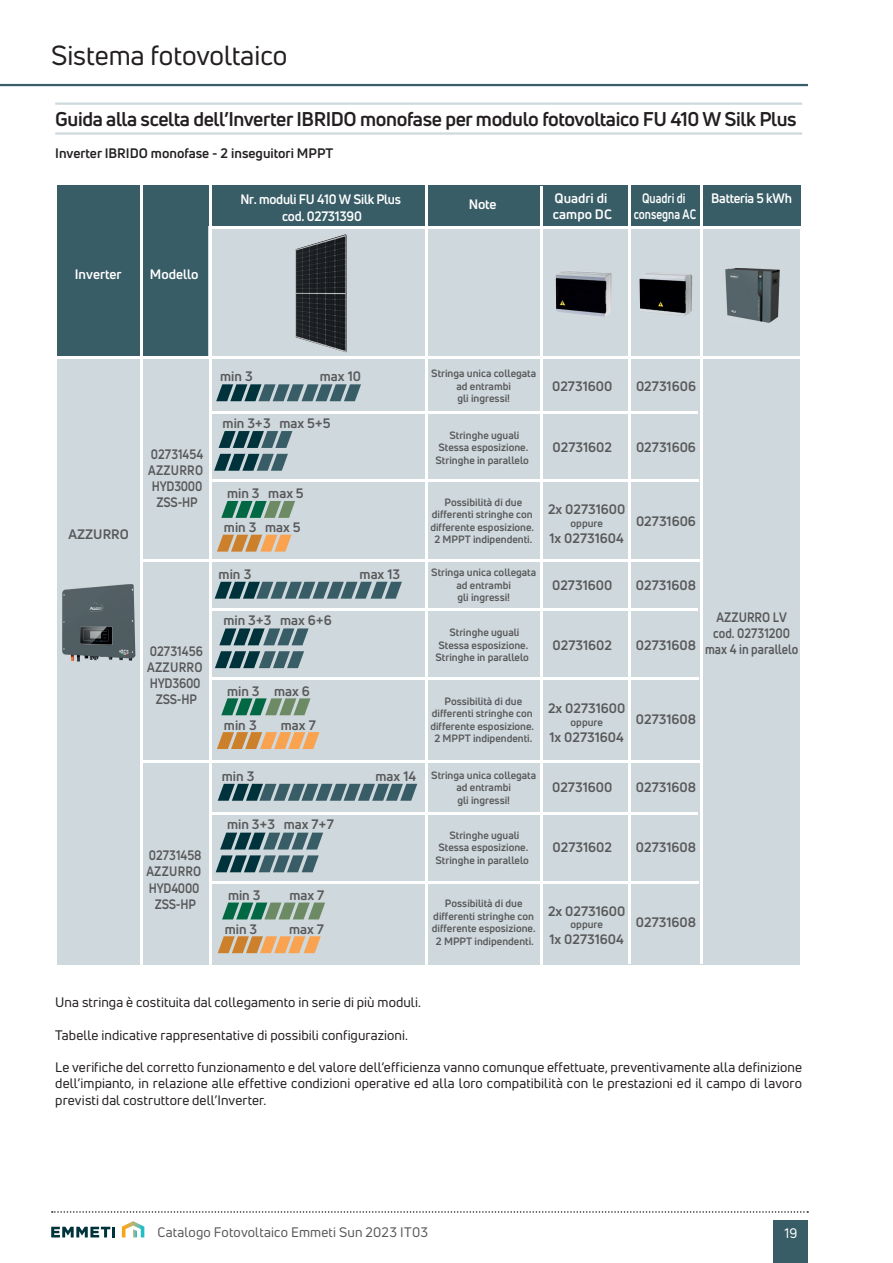
<style>
.page{position:relative;width:893px;height:1263px;background:#fff}
.page>*{position:absolute;margin:0;border:0;box-sizing:border-box;transform-origin:0 0}
.Famiglia2F{font:27px "Uni Neue";color:#231f20}
.IntestazioneP{font:700 19.5px "Uni Neue";letter-spacing:-.02em;color:#231f20}
.DescrizioneP{font:13.5px/16.2px "Uni Neue";letter-spacing:.005em;color:#231f20;text-align:justify}
.Descrizione1P{font:700 13.5px "Uni Neue";color:#231f20}
.VersioneCataListinoS{font:13.5px "Uni Neue";letter-spacing:.01em;color:#57585a}
.VersioneCataListinoS-2{font:13.5px "Uni Neue";color:#fff}
.t1{font:700 13.35px "Uni Neue";color:#57585a}
.t2{font:700 13.35px/16px "Uni Neue";color:#57585a;text-align:center;scale:.89 1}
.t3{font:700 13.35px/16px "Uni Neue";letter-spacing:-.02em;color:#fff;text-align:center;scale:.95 1}
.t4{font:700 13.35px "Uni Neue";color:#fff}
.t5{font:700 13.35px/16px "Uni Neue";color:#57585a;text-align:center;scale:.9 1}
.t6{font:700 13.35px/16px "Uni Neue";color:#fff;text-align:center;scale:.82 1}
.t7{font:700 13.35px "Uni Neue";letter-spacing:-.02em;color:#fff;scale:.96 1}
.t8{font:700 10.5px/12.5px "Uni Neue";color:#57585a;text-align:center}
</style>
<div class="page">
<hr style="left:0;top:84px;width:808px;height:2px;background:#385d67">
<svg style="left:122px;top:1221px;width:22px;height:16px"></svg>
<svg style="left:51px;top:1227px;width:64px;height:10px"></svg>
<div style="left:774px;top:1220px;width:34px;height:43px;background:#385d67"></div>
<svg style="left:52px;top:1211px;width:756px;height:2px"></svg>
<hr style="left:55px;top:102px;width:747px;height:3px;background:#cfd8dc">
<hr style="left:55px;top:132px;width:747px;height:3px;background:#cfd8dc">
<div style="left:58px;top:185px;width:742px;height:43px;background:#385d67"></div>
<div style="left:58px;top:226px;width:742px;height:739px;background:#cfd8dc"></div>
<div style="left:58px;top:185px;width:150px;height:172px;background:#385d67"></div>
<hr style="left:140px;top:184px;width:2px;height:782px;background:#fff">
<hr style="left:628px;top:184px;width:2px;height:779px;background:#fff">
<hr style="left:700px;top:184px;width:2px;height:779px;background:#fff">
<hr style="left:540px;top:186px;width:2px;height:779px;background:#fff">
<hr style="left:425px;top:184px;width:2px;height:786px;background:#fff">
<hr style="left:210px;top:226px;width:591px;height:3px;background:#fff">
<hr style="left:209px;top:185px;width:2px;height:782px;background:#fff">
<hr style="left:56px;top:356px;width:748px;height:3px;background:#fff">
<hr style="left:142px;top:559px;width:559px;height:3px;background:#fff">
<hr style="left:142px;top:760px;width:558px;height:3px;background:#fff">
<hr style="left:212px;top:411px;width:486px;height:2px;background:#fff">
<hr style="left:212px;top:480px;width:487px;height:2px;background:#fff">
<svg style="left:216px;top:384px;width:145px;height:17px"></svg>
<svg style="left:219px;top:431px;width:73px;height:17px"></svg>
<svg style="left:214px;top:454px;width:74px;height:17px"></svg>
<img style="left:62px;top:584px;width:74px;height:78px">
<svg style="left:221px;top:501px;width:74px;height:17px"></svg>
<svg style="left:217px;top:535px;width:74px;height:17px"></svg>
<hr style="left:212px;top:608px;width:486px;height:2px;background:#fff">
<hr style="left:212px;top:677px;width:487px;height:2px;background:#fff">
<svg style="left:215px;top:582px;width:187px;height:17px"></svg>
<svg style="left:218px;top:784px;width:199px;height:17px"></svg>
<svg style="left:219px;top:628px;width:90px;height:17px"></svg>
<svg style="left:215px;top:651px;width:89px;height:17px"></svg>
<svg style="left:221px;top:698px;width:90px;height:17px"></svg>
<svg style="left:217px;top:732px;width:102px;height:17px"></svg>
<hr style="left:212px;top:812px;width:486px;height:3px;background:#fff">
<hr style="left:212px;top:881px;width:487px;height:2px;background:#fff">
<svg style="left:220px;top:833px;width:103px;height:16px"></svg>
<svg style="left:216px;top:855px;width:103px;height:17px"></svg>
<svg style="left:222px;top:902px;width:103px;height:17px"></svg>
<svg style="left:218px;top:936px;width:103px;height:17px"></svg>
<img style="left:296px;top:234px;width:51px;height:118px">
<img style="left:725px;top:268px;width:55px;height:55px">
<img style="left:556px;top:271px;width:56px;height:46px">
<img style="left:640px;top:273px;width:53px;height:43px">
<p class="Famiglia2F" style="left:51px;top:38px;width:238px">Sistema fotovoltaico</p>
<p class="IntestazioneP" style="left:55px;top:107px;width:743px">Guida alla scelta dell’Inverter IBRIDO monofase per modulo fotovoltaico FU 410 W Silk Plus</p>
<p class="Descrizione1P" style="left:55px;top:145px;width:280px">Inverter IBRIDO monofase - 2 inseguitori MPPT</p>
<p class="t4" style="left:469px;top:196px;width:29px">Note</p>
<p class="t6" style="left:634px;top:190px;width:78px">Quadri di consegna AC</p>
<p class="t4" style="left:555px;top:189px;width:54px">Quadri di</p>
<p class="t7" style="left:711px;top:189px;width:85px">Batteria 5 kWh</p>
<p class="t4" style="left:553px;top:205px;width:60px">campo DC</p>
<p class="t3" style="left:241px;top:191px;width:170px">Nr. moduli FU 410 W Silk Plus cod. 02731390</p>
<p class="t4" style="left:75px;top:266px;width:48px">Inverter</p>
<p class="t4" style="left:150px;top:266px;width:50px">Modello</p>
<p class="t1" style="left:68px;top:526px;width:62px">AZZURRO</p>
<p class="t2" style="left:148px;top:446px;width:63px">02731454<br>AZZURRO<br>HYD3000<br>ZSS-HP</p>
<p class="t5" style="left:147px;top:643px;width:63px">02731456<br>AZZURRO<br>HYD3600<br>ZSS-HP</p>
<p class="t2" style="left:146px;top:847px;width:64px">02731458<br>AZZURRO<br>HYD4000<br>ZSS-HP</p>
<p class="t1" style="left:220px;top:368px;width:34px">min 3</p>
<p class="t1" style="left:320px;top:368px;width:43px">max 10</p>
<p class="t1" style="left:223px;top:415px;width:110px">min 3+3 max 5+5</p>
<p class="t1" style="left:227px;top:485px;width:78px">min 3 max 5</p>
<p class="t1" style="left:224px;top:519px;width:78px">min 3 max 5</p>
<p class="t1" style="left:219px;top:565px;width:34px">min 3</p>
<p class="t1" style="left:360px;top:565px;width:42px">max 13</p>
<p class="t1" style="left:223px;top:612px;width:110px">min 3+3 max 6+6</p>
<p class="t1" style="left:227px;top:682px;width:84px">min 3 max 6</p>
<p class="t1" style="left:224px;top:717px;width:34px">min 3</p>
<p class="t1" style="left:281px;top:717px;width:37px">max 7</p>
<p class="t1" style="left:222px;top:767px;width:34px">min 3</p>
<p class="t1" style="left:375px;top:767px;width:42px">max 14</p>
<p class="t1" style="left:227px;top:816px;width:108px">min 3+3 max 7+7</p>
<p class="t1" style="left:228px;top:887px;width:34px">min 3</p>
<p class="t1" style="left:289px;top:887px;width:36px">max 7</p>
<p class="t1" style="left:225px;top:921px;width:34px">min 3</p>
<p class="t1" style="left:289px;top:921px;width:36px">max 7</p>
<p class="t8" style="left:431px;top:367px;width:106px">Stringa unica collegata ad entrambi<br>gli ingressi!</p>
<p class="t8" style="left:435px;top:429px;width:95px">Stringhe uguali<br>Stessa esposizione.<br>Stringhe in parallelo</p>
<p class="t8" style="left:430px;top:496px;width:105px">Possibilità di due differenti stringhe con differente esposizione.<br>2 MPPT indipendenti.</p>
<p class="t8" style="left:431px;top:566px;width:106px">Stringa unica collegata ad entrambi<br>gli ingressi!</p>
<p class="t8" style="left:435px;top:626px;width:95px">Stringhe uguali<br>Stessa esposizione.<br>Stringhe in parallelo</p>
<p class="t8" style="left:430px;top:695px;width:105px">Possibilità di due differenti stringhe con differente esposizione.<br>2 MPPT indipendenti.</p>
<p class="t8" style="left:431px;top:769px;width:106px">Stringa unica collegata ad entrambi<br>gli ingressi!</p>
<p class="t8" style="left:435px;top:829px;width:95px">Stringhe uguali<br>Stessa esposizione.<br>Stringhe in parallelo</p>
<p class="t8" style="left:432px;top:897px;width:105px">Possibilità di due differenti stringhe con differente esposizione.<br>2 MPPT indipendenti.</p>
<p class="t1" style="left:552px;top:378px;width:62px">02731600</p>
<p class="t1" style="left:636px;top:378px;width:61px">02731606</p>
<p class="t1" style="left:553px;top:439px;width:61px">02731602</p>
<p class="t1" style="left:636px;top:439px;width:61px">02731606</p>
<p class="t1" style="left:548px;top:501px;width:79px">2x 02731600</p>
<p class="t8" style="left:571px;top:517px;width:34px">oppure</p>
<p class="t1" style="left:550px;top:530px;width:76px">1x 02731604</p>
<p class="t1" style="left:636px;top:512px;width:61px">02731606</p>
<p class="t1" style="left:552px;top:576px;width:62px">02731600</p>
<p class="t1" style="left:636px;top:576px;width:62px">02731608</p>
<p class="t1" style="left:553px;top:636px;width:61px">02731602</p>
<p class="t1" style="left:636px;top:636px;width:62px">02731608</p>
<p class="t2" style="left:705px;top:609px;width:106px">AZZURRO LV cod. 02731200 max 4 in parallelo</p>
<p class="t1" style="left:548px;top:700px;width:79px">2x 02731600</p>
<p class="t8" style="left:571px;top:715px;width:34px">oppure</p>
<p class="t1" style="left:550px;top:728px;width:76px">1x 02731604</p>
<p class="t1" style="left:636px;top:711px;width:62px">02731608</p>
<p class="t1" style="left:552px;top:779px;width:62px">02731600</p>
<p class="t1" style="left:636px;top:779px;width:62px">02731608</p>
<p class="t1" style="left:553px;top:839px;width:61px">02731602</p>
<p class="t1" style="left:636px;top:839px;width:62px">02731608</p>
<p class="t1" style="left:548px;top:903px;width:79px">2x 02731600</p>
<p class="t8" style="left:571px;top:918px;width:34px">oppure</p>
<p class="t1" style="left:550px;top:931px;width:76px">1x 02731604</p>
<p class="t1" style="left:636px;top:914px;width:62px">02731608</p>
<p class="DescrizioneP" style="left:55px;top:994px;width:367px">Una stringa è costituita dal collegamento in serie di più moduli.</p>
<p class="DescrizioneP" style="left:55px;top:1027px;width:354px">Tabelle indicative rappresentative di possibili configurazioni.</p>
<p class="DescrizioneP" style="left:55px;top:1059px;width:748px">Le verifiche del corretto funzionamento e del valore dell’efficienza vanno comunque effettuate, preventivamente alla definizione dell’impianto, in relazione alle effettive condizioni operative ed alla loro compatibilità con le prestazioni ed il campo di lavoro previsti dal costruttore dell’Inverter.</p>
<p class="VersioneCataListinoS" style="left:157px;top:1224px;width:272px">Catalogo Fotovoltaico Emmeti Sun 2023 IT03</p>
<p class="VersioneCataListinoS-2" style="left:784px;top:1225px;width:14px">19</p>
</div>
